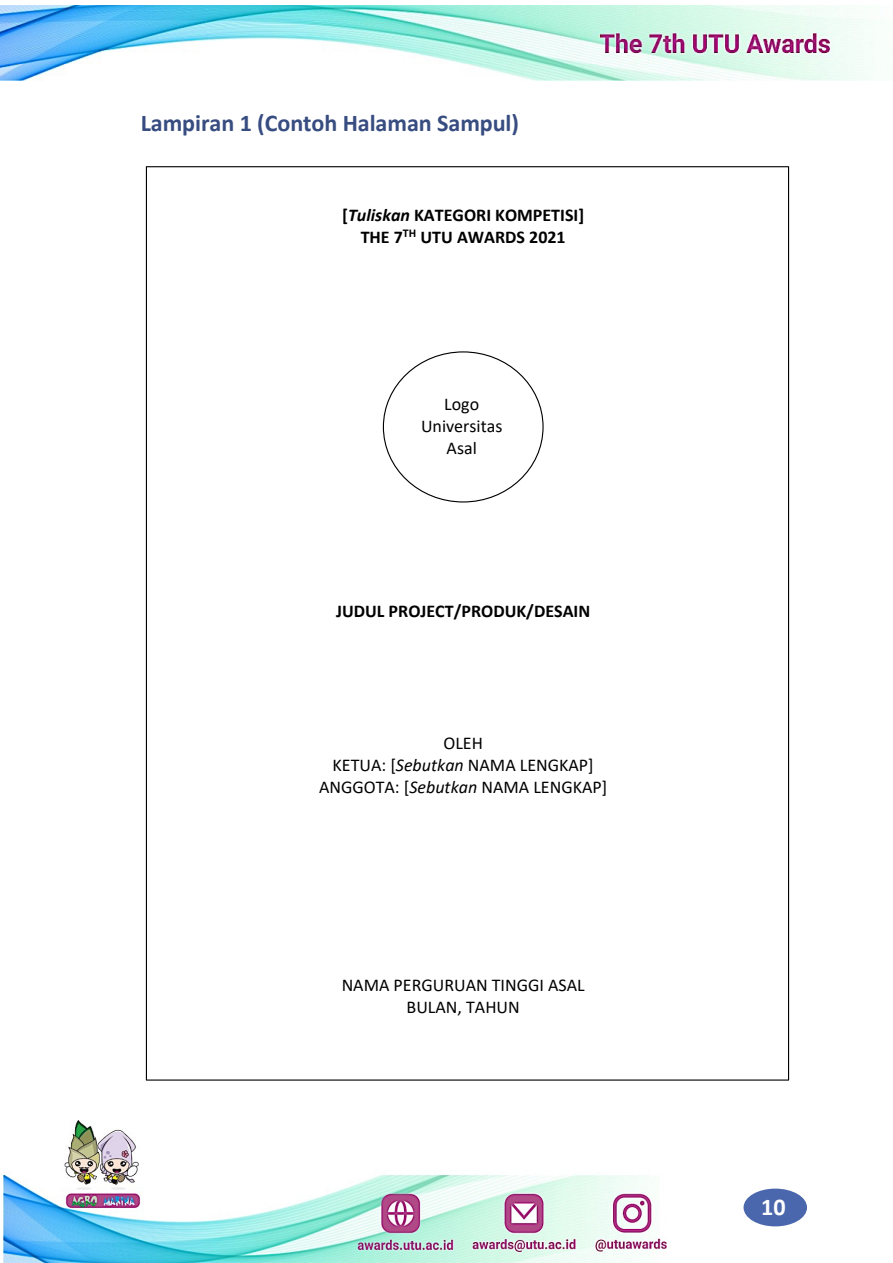
<style>
.page{position:relative;width:893px;height:1263px;background:#fff}
.page>*{position:absolute;margin:0;border:0;box-sizing:border-box;transform-origin:0 0}
.t1{font:700 24.15px "Calibri";letter-spacing:-.005em;color:#374c80}
.t2{font:700 24.15px "Calibri";color:#fff}
.t3{font:18px/21.9px "Calibri";color:#000;text-align:center}
.t4{font:700 18px/22.4px "Calibri";color:#000;text-align:center}
.s1{font-style:italic}
</style>
<div class="page">
<div style="left:744px;top:1189px;width:62px;height:36px;background:#4a66ac;border-radius:50%"></div>
<div style="left:743px;top:1188px;width:64px;height:38px;border:2px solid #4a66ac;border-radius:50%"></div>
<img style="left:0;top:6px;width:884px;height:75px">
<img style="left:4px;top:1121px;width:662px;height:141px">
<h1 class="t1" style="left:141px;top:108px;width:380px">Lampiran 1 (Contoh Halaman Sampul)</h1>
<p class="t4" style="left:342px;top:204px;width:243px">[<span class="s1">Tuliskan</span> KATEGORI KOMPETISI]<br>THE 7<sup>TH</sup> UTU AWARDS 2021</p>
<p class="t3" style="left:421px;top:393px;width:83px">Logo<br>Universitas<br>Asal</p>
<p class="t4" style="left:336px;top:599px;width:256px">JUDUL PROJECT/PRODUK/DESAIN</p>
<p class="t3" style="left:319px;top:731px;width:290px">OLEH<br>KETUA: [<span class="s1">Sebutkan</span> NAMA LENGKAP]<br>ANGGOTA: [<span class="s1">Sebutkan</span> NAMA LENGKAP]</p>
<p class="t3" style="left:342px;top:973px;width:245px">NAMA PERGURUAN TINGGI ASAL<br>BULAN, TAHUN</p>
<h1 class="t2" style="left:761px;top:1191px;width:26px">10</h1>
</div>
